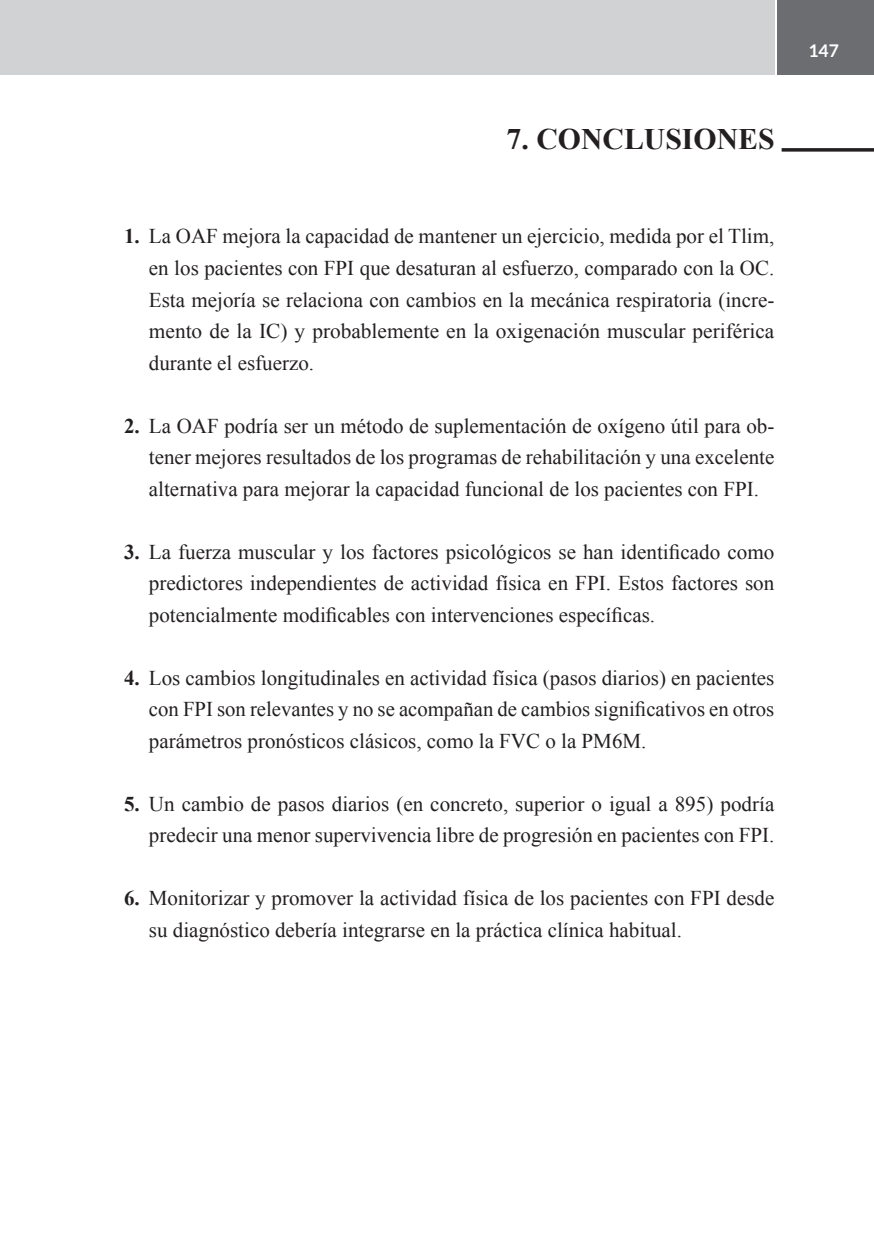
<style>
.page{position:relative;width:874px;height:1241px;background:#fff}
.page>*{position:absolute;margin:0;border:0;box-sizing:border-box;transform-origin:0 0}
.t1{font:700 29.75px "Times New Roman";color:#231f20}
.t2{font:21px/31.5px "Times New Roman";color:#231f20;text-align:justify}
.t3{font:700 17.5px "Lato";color:#fff}
.s1{font-weight:700}
</style>
<div class="page">
<div style="left:0;top:0;width:774px;height:74px;background:#d1d2d4"></div>
<div style="left:777px;top:0;width:96px;height:74px;background:#6c6d70"></div>
<svg style="left:781px;top:148px;width:92px;height:4px"></svg>
<h1 class="t1" style="left:506px;top:118px;width:269px">7. CONCLUSIONES</h1>
<p class="t2" style="left:149px;top:220px;width:626px;text-indent:-25px"><span class="s1">1.</span> La OAF mejora la capacidad de mantener un ejercicio, medida por el Tlim, en los pacientes con FPI que desaturan al esfuerzo, comparado con la OC.<br>Esta mejoría se relaciona con cambios en la mecánica respiratoria (incre&shy;mento de la IC) y probablemente en la oxigenación muscular periférica durante el esfuerzo.</p>
<p class="t2" style="left:149px;top:409px;width:626px;text-indent:-25px"><span class="s1">2.</span> La OAF podría ser un método de suplementación de oxígeno útil para ob&shy;tener mejores resultados de los programas de rehabilitación y una excelente alternativa para mejorar la capacidad funcional de los pacientes con FPI.</p>
<p class="t2" style="left:149px;top:535px;width:626px;text-indent:-25px"><span class="s1">3.</span> La fuerza muscular y los factores psicológicos se han identificado como predictores independientes de actividad física en FPI. Estos factores son potencialmente modificables con intervenciones específicas.</p>
<p class="t2" style="left:149px;top:661px;width:626px;text-indent:-25px"><span class="s1">4.</span> Los cambios longitudinales en actividad física (pasos diarios) en pacientes con FPI son relevantes y no se acompañan de cambios significativos en otros parámetros pronósticos clásicos, como la FVC o la PM6M.</p>
<p class="t2" style="left:124px;top:787px;width:651px;text-align:right"><span class="s1">5.</span> Un cambio de pasos diarios (en concreto, superior o igual a 895) podría predecir una menor supervivencia libre de progresión en pacientes con FPI.</p>
<p class="t2" style="left:149px;top:882px;width:626px;text-indent:-25px"><span class="s1">6.</span> Monitorizar y promover la actividad física de los pacientes con FPI desde su diagnóstico debería integrarse en la práctica clínica habitual.</p>
<p class="t3" style="left:808px;top:40px;width:32px">147</p>
</div>
